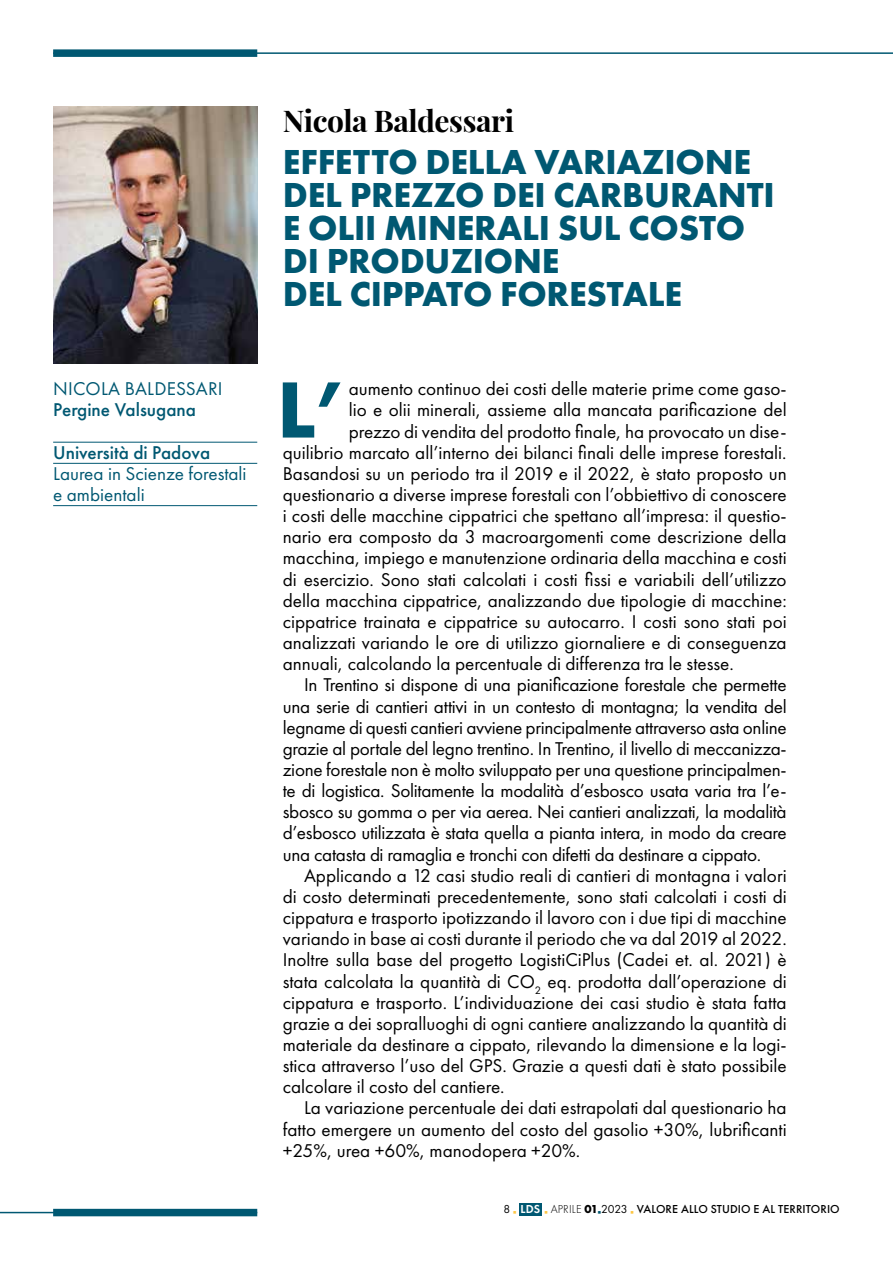
<style>
.page{position:relative;width:893px;height:1263px;background:#fff}
.page>*{position:absolute;margin:0;border:0;box-sizing:border-box;transform-origin:0 0}
.t1{font:700 82.65px "Futura PT";color:#005872}
.t2{font:700 36px/33px "Futura PT";letter-spacing:-.005em;color:#005872}
.t3{font:700 30px "Playfair Display";letter-spacing:-.015em;color:#000}
.t4{font:19.2px "Futura PT";color:#000}
.t5{font:19.2px/21.1px "Futura PT";color:#005872}
.t6{font:500 19.2px "Futura PT";color:#005872}
.t7{font:500 12px "Futura PT";letter-spacing:.01em;color:#000}
.s1{font-weight:400}
.s2{color:#fdc643}
.s3{font-weight:600;color:#fff}
.s4{font-weight:300}
.s5{font-weight:700}
.s6{color:#005872}
</style>
<div class="page">
<div style="left:519px;top:1203px;width:23px;height:13px;background:#005872"></div>
<hr style="left:53px;top:52px;width:840px;height:2px;background:#005872">
<hr style="left:0;top:1212px;width:257px;height:1px;background:#005872">
<div style="left:53px;top:49px;width:204px;height:8px;background:#005872"></div>
<div style="left:53px;top:1209px;width:204px;height:7px;background:#005872"></div>
<img style="left:53px;top:106px;width:204px;height:258px">
<hr style="left:53px;top:442px;width:204px;height:1px;background:#005872">
<hr style="left:53px;top:463px;width:204px;height:1px;background:#005872">
<hr style="left:53px;top:505px;width:204px;height:1px;background:#005872">
<p class="t5" style="left:53px;top:378px;width:171px">NICOLA BALDESSARI</p>
<p class="t6" style="left:53px;top:398px;width:144px">Pergine Valsugana</p>
<p class="t6" style="left:53px;top:441px;width:159px">Università di Padova</p>
<p class="t5" style="left:53px;top:463px;width:195px">Laurea in Scienze forestali e ambientali</p>
<h3 class="t3" style="left:283px;top:102px;width:233px">Nicola Baldessari</h3>
<h2 class="t2" style="left:283px;top:144px;width:493px">EFFETTO DELLA VARIAZIONE<br>DEL PREZZO DEI CARBURANTI<br>E OLII MINERALI SUL COSTO<br>DI PRODUZIONE<br>DEL CIPPATO FORESTALE</h2>
<h1 class="t1" style="left:277px;top:357px;width:77px">L’</h1>
<p class="t4" style="left:349px;top:377px;width:439px">aumento continuo dei costi delle materie prime come gaso-</p>
<p class="t4" style="left:349px;top:399px;width:439px">lio e olii minerali, assieme alla mancata parificazione del</p>
<p class="t4" style="left:349px;top:420px;width:439px">prezzo di vendita del prodotto finale, ha provocato un dise-</p>
<p class="t4" style="left:283px;top:441px;width:505px">quilibrio marcato all’interno dei bilanci finali delle imprese forestali.</p>
<p class="t4" style="left:283px;top:462px;width:505px">Basandosi su un periodo tra il 2019 e il 2022, è stato proposto un</p>
<p class="t4" style="left:283px;top:483px;width:505px">questionario a diverse imprese forestali con l’obbiettivo di conoscere</p>
<p class="t4" style="left:283px;top:504px;width:505px">i costi delle macchine cippatrici che spettano all’impresa: il questio-</p>
<p class="t4" style="left:283px;top:525px;width:505px">nario era composto da 3 macroargomenti come descrizione della</p>
<p class="t4" style="left:283px;top:547px;width:505px">macchina, impiego e manutenzione ordinaria della macchina e costi</p>
<p class="t4" style="left:283px;top:568px;width:505px">di esercizio. Sono stati calcolati i costi fissi e variabili dell’utilizzo</p>
<p class="t4" style="left:283px;top:589px;width:505px">della macchina cippatrice, analizzando due tipologie di macchine:</p>
<p class="t4" style="left:283px;top:610px;width:505px">cippatrice trainata e cippatrice su autocarro. I costi sono stati poi</p>
<p class="t4" style="left:283px;top:631px;width:505px">analizzati variando le ore di utilizzo giornaliere e di conseguenza</p>
<p class="t4" style="left:283px;top:652px;width:452px">annuali, calcolando la percentuale di differenza tra le stesse.</p>
<p class="t4" style="left:304px;top:674px;width:484px">In Trentino si dispone di una pianificazione forestale che permette</p>
<p class="t4" style="left:283px;top:695px;width:505px">una serie di cantieri attivi in un contesto di montagna; la vendita del</p>
<p class="t4" style="left:283px;top:716px;width:505px">legname di questi cantieri avviene principalmente attraverso asta online</p>
<p class="t4" style="left:283px;top:737px;width:505px">grazie al portale del legno trentino. In Trentino, il livello di meccanizza-</p>
<p class="t4" style="left:283px;top:758px;width:505px">zione forestale non è molto sviluppato per una questione principalmen-</p>
<p class="t4" style="left:283px;top:779px;width:505px">te di logistica. Solitamente la modalità d’esbosco usata varia tra l’e-</p>
<p class="t4" style="left:283px;top:800px;width:505px">sbosco su gomma o per via aerea. Nei cantieri analizzati, la modalità</p>
<p class="t4" style="left:283px;top:822px;width:505px">d’esbosco utilizzata è stata quella a pianta intera, in modo da creare</p>
<p class="t4" style="left:283px;top:843px;width:480px">una catasta di ramaglia e tronchi con difetti da destinare a cippato.</p>
<p class="t4" style="left:304px;top:864px;width:484px">Applicando a 12 casi studio reali di cantieri di montagna i valori</p>
<p class="t4" style="left:283px;top:885px;width:505px">di costo determinati precedentemente, sono stati calcolati i costi di</p>
<p class="t4" style="left:283px;top:906px;width:505px">cippatura e trasporto ipotizzando il lavoro con i due tipi di macchine</p>
<p class="t4" style="left:283px;top:927px;width:505px">variando in base ai costi durante il periodo che va dal 2019 al 2022.</p>
<p class="t4" style="left:283px;top:949px;width:505px">Inoltre sulla base del progetto LogistiCiPlus (Cadei et. al. 2021) è</p>
<p class="t4" style="left:283px;top:970px;width:505px">stata calcolata la quantità di CO<sub>2</sub> eq. prodotta dall’operazione di</p>
<p class="t4" style="left:283px;top:991px;width:505px">cippatura e trasporto. L’individuazione dei casi studio è stata fatta</p>
<p class="t4" style="left:283px;top:1012px;width:505px">grazie a dei sopralluoghi di ogni cantiere analizzando la quantità di</p>
<p class="t4" style="left:283px;top:1033px;width:505px">materiale da destinare a cippato, rilevando la dimensione e la logi-</p>
<p class="t4" style="left:283px;top:1054px;width:505px">stica attraverso l’uso del GPS. Grazie a questi dati è stato possibile</p>
<p class="t4" style="left:283px;top:1075px;width:223px">calcolare il costo del cantiere.</p>
<p class="t4" style="left:304px;top:1097px;width:484px">La variazione percentuale dei dati estrapolati dal questionario ha</p>
<p class="t4" style="left:283px;top:1118px;width:505px">fatto emergere un aumento del costo del gasolio +30%, lubrificanti</p>
<p class="t4" style="left:283px;top:1139px;width:299px">+25%, urea +60%, manodopera +20%.</p>
<p class="t7" style="left:503px;top:1202px;width:338px"><span class="s1">8</span> <span class="s2">■</span> <span class="s3">LDS</span> <span class="s2">■</span> <span class="s4">APRILE</span> <span class="s5">01</span><span class="s6">■</span><span class="s1">2023</span> <span class="s2">■</span> VALORE ALLO STUDIO E AL TERRITORIO</p>
</div>
